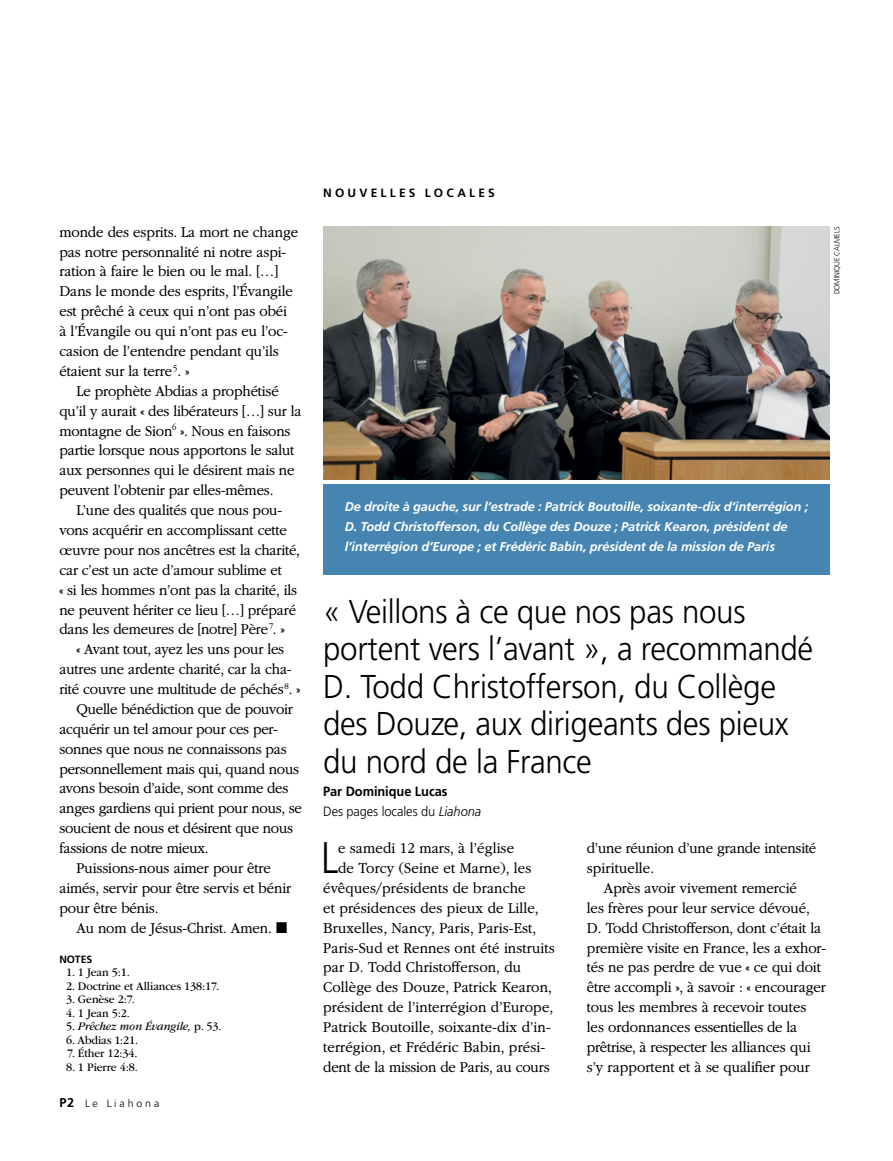
<style>
.page{position:relative;width:893px;height:1161px;background:#fff}
.page>*{position:absolute;margin:0;border:0;box-sizing:border-box;transform-origin:0 0}
.ARTCL_para_first_NEW{font:300 44.25px "Frutigerlds Lat";color:#000;scale:.88 1}
.ARTCL_title_NEWS{font:300 33px/37.5px "Frutigerlds Lat";letter-spacing:-.01em;color:#000;scale:.95 1}
.ARTCL_para_NEWS{font:300 15.75px/20px "Garamondlds Lat Plus";letter-spacing:-.015em;color:#000;scale:.95 1}
.ARTCL_para_first_NEW-2{font:300 15.75px "Garamondlds Lat Plus";letter-spacing:.005em;color:#000;scale:.95 1}
.ARTCL_para_first_NEW-3{font:300 15.75px/20px "Garamondlds Lat Plus";letter-spacing:-.015em;color:#000;scale:.95 1}
.ARTCL-BY_para{font:300 13.5px "Frutigerlds Lat";letter-spacing:-.005em;color:#000;scale:.95 1}
.ARTCL-BY_para_first{font:700 13.5px "Frutigerlds Lat";letter-spacing:-.005em;color:#000;scale:.95 1}
.FIGimg_CAP_para_NEWS{font:italic 700 12.75px/20.2px "Frutigerlds Lat";letter-spacing:-.01em;color:#fff}
.NOTEnmbr_para{font:12px "Garamondlds Lat";letter-spacing:-.01em;color:#000;scale:.95 1}
.NOTEnmbr_para-2{font:italic 12px "Garamondlds Lat";letter-spacing:-.01em;color:#000;scale:.95 1}
.ARTCL_seriesTitle{font:700 12px "Frutigerlds Lat";letter-spacing:.27em;color:#000}
.Folio_L{font:300 10.5px "Frutigerlds Lat";letter-spacing:.28em;color:#000}
.NOTE_title{font:700 10.5px "Frutigerlds Lat";letter-spacing:-.01em;color:#000}
.FIGimg-CRDT_para_FR{font:300 7.5px "Frutigerlds Lat";letter-spacing:-.01em;color:#000;scale:.95 1}
.s1{font-style:normal}
.s2{font-weight:700;font-size:12.75px}
.s3{font-style:italic}
</style>
<div class="page">
<img style="left:323px;top:227px;width:506px;height:252px">
<div style="left:323px;top:484px;width:506px;height:91px;background:#4685b1"></div>
<p class="ARTCL_para_NEWS" style="left:59px;top:221px;width:253px">monde des esprits. La mort ne change pas notre personnalité ni notre aspi&shy;ration à faire le bien ou le mal. […] Dans le monde des esprits, l’Évangile est prêché à ceux qui n’ont pas obéi à l’Évangile ou qui n’ont pas eu l’oc&shy;casion de l’entendre pendant qu’ils étaient sur la terre <sup>5</sup>. »</p>
<p class="ARTCL_para_NEWS" style="left:59px;top:381px;width:256px;text-indent:17px">Le prophète Abdias a prophétisé qu’il y aurait « des libérateurs […] sur la montagne de Sion<sup>6</sup> ». Nous en faisons partie lorsque nous apportons le salut aux personnes qui le désirent mais ne peuvent l’obtenir par elles-mêmes.</p>
<p class="ARTCL_para_NEWS" style="left:59px;top:500px;width:255px;text-indent:17px">L’une des qualités que nous pou&shy;vons acquérir en accomplissant cette œuvre pour nos ancêtres est la charité, car c’est un acte d’amour sublime et<br>« si les hommes n’ont pas la charité, ils ne peuvent hériter ce lieu […] préparé dans les demeures de [notre] Père <sup>7</sup>. »</p>
<p class="ARTCL_para_NEWS" style="left:59px;top:639px;width:255px;text-align:center">« Avant tout, ayez les uns pour les autres une ardente charité, car la cha&shy;rité couvre une multitude de péchés <sup>8</sup>. »</p>
<p class="ARTCL_para_NEWS" style="left:59px;top:699px;width:257px;text-indent:17px">Quelle bénédiction que de pouvoir acquérir un tel amour pour ces per&shy;sonnes que nous ne connaissons pas personnellement mais qui, quand nous avons besoin d’aide, sont comme des anges gardiens qui prient pour nous, se soucient de nous et désirent que nous fassions de notre mieux.</p>
<p class="ARTCL_para_NEWS" style="left:59px;top:858px;width:246px;text-indent:17px">Puissions-nous aimer pour être aimés, servir pour être servis et bénir pour être bénis.</p>
<p class="ARTCL_para_NEWS" style="left:76px;top:917px;width:224px">Au nom de Jésus-Christ. Amen. ◼</p>
<p class="NOTE_title" style="left:59px;top:951px;width:34px">NOTES</p>
<p class="NOTEnmbr_para" style="left:66px;top:963px;width:69px">1. 1 Jean 5:1.</p>
<p class="NOTEnmbr_para" style="left:66px;top:977px;width:163px">2. Doctrine et Alliances 138:17.</p>
<p class="NOTEnmbr_para" style="left:66px;top:990px;width:74px">3. Genèse 2:7.</p>
<p class="NOTEnmbr_para" style="left:66px;top:1004px;width:69px">4. 1 Jean 5:2.</p>
<p class="NOTEnmbr_para-2" style="left:66px;top:1018px;width:165px"><span class="s1">5.</span> Prêchez mon Évangile, <span class="s1">p. 53.</span></p>
<p class="NOTEnmbr_para" style="left:66px;top:1031px;width:77px">6. Abdias 1:21.</p>
<p class="NOTEnmbr_para" style="left:67px;top:1044px;width:76px">7. Éther 12:34.</p>
<p class="NOTEnmbr_para" style="left:66px;top:1058px;width:77px">8. 1 Pierre 4:8.</p>
<p class="Folio_L" style="left:60px;top:1095px;width:101px"><span class="s2">P2</span> Le Liahona</p>
<p class="ARTCL_seriesTitle" style="left:323px;top:184px;width:173px">NOUVELLES LOCALES</p>
<p class="FIGimg-CRDT_para_FR" style="left:831px;top:294px;width:73px;rotate:-90deg">DOMINIQUE CALMELS</p>
<p class="FIGimg_CAP_para_NEWS" style="left:345px;top:496px;width:465px">De droite à gauche, sur l’estrade : Patrick Boutoille, soixante-dix d’interrégion ;<br>D. Todd Christofferson, du Collège des Douze ; Patrick Kearon, président de l’interrégion d’Europe ; et Frédéric Babin, président de la mission de Paris</p>
<p class="ARTCL_title_NEWS" style="left:323px;top:592px;width:517px">« Veillons à ce que nos pas nous portent vers l’avant », a recommandé<br>D. Todd Christofferson, du Collège des Douze, aux dirigeants des pieux du nord de la France</p>
<p class="ARTCL-BY_para_first" style="left:323px;top:781px;width:132px">Par Dominique Lucas</p>
<p class="ARTCL-BY_para" style="left:323px;top:801px;width:168px">Des pages locales du <span class="s3">Liahona</span></p>
<p class="ARTCL_para_first_NEW" style="left:321px;top:825px;width:21px">L</p>
<p class="ARTCL_para_first_NEW-2" style="left:338px;top:837px;width:187px">e samedi 12 mars, à l’église</p>
<p class="ARTCL_para_first_NEW-3" style="left:587px;top:838px;width:243px">d’une réunion d’une grande intensité spirituelle.</p>
<p class="ARTCL_para_NEWS" style="left:587px;top:878px;width:253px;text-indent:17px">Après avoir vivement remercié<br>les frères pour leur service dévoué, D. Todd Christofferson, dont c’était la première visite en France, les a exhor&shy;tés ne pas perdre de vue « ce qui doit être accompli », à savoir : « encourager tous les membres à recevoir toutes les ordonnances essentielles de la prêtrise, à respecter les alliances qui s’y rapportent et à se qualifier pour</p>
<p class="ARTCL_para_first_NEW-2" style="left:338px;top:857px;width:205px">de Torcy (Seine et Marne), les</p>
<p class="ARTCL_para_first_NEW-2" style="left:323px;top:876px;width:215px">évêques/présidents de branche</p>
<p class="ARTCL_para_first_NEW-2" style="left:323px;top:896px;width:229px">et présidences des pieux de Lille,</p>
<p class="ARTCL_para_first_NEW-2" style="left:323px;top:916px;width:226px">Bruxelles, Nancy, Paris, Paris-Est,</p>
<p class="ARTCL_para_first_NEW-2" style="left:323px;top:936px;width:245px">Paris-Sud et Rennes ont été instruits</p>
<p class="ARTCL_para_first_NEW-2" style="left:323px;top:956px;width:210px">par D. Todd Christofferson, du</p>
<p class="ARTCL_para_first_NEW-2" style="left:323px;top:976px;width:242px">Collège des Douze, Patrick Kearon,</p>
<p class="ARTCL_para_first_NEW-2" style="left:323px;top:996px;width:244px">président de l’interrégion d’Europe,</p>
<p class="ARTCL_para_first_NEW-2" style="left:323px;top:1016px;width:241px">Patrick Boutoille, soixante-dix d’in-</p>
<p class="ARTCL_para_first_NEW-2" style="left:323px;top:1035px;width:235px">terrégion, et Frédéric Babin, prési-</p>
<p class="ARTCL_para_first_NEW-3" style="left:323px;top:1057px;width:240px">dent de la mission de Paris, au cours</p>
</div>
